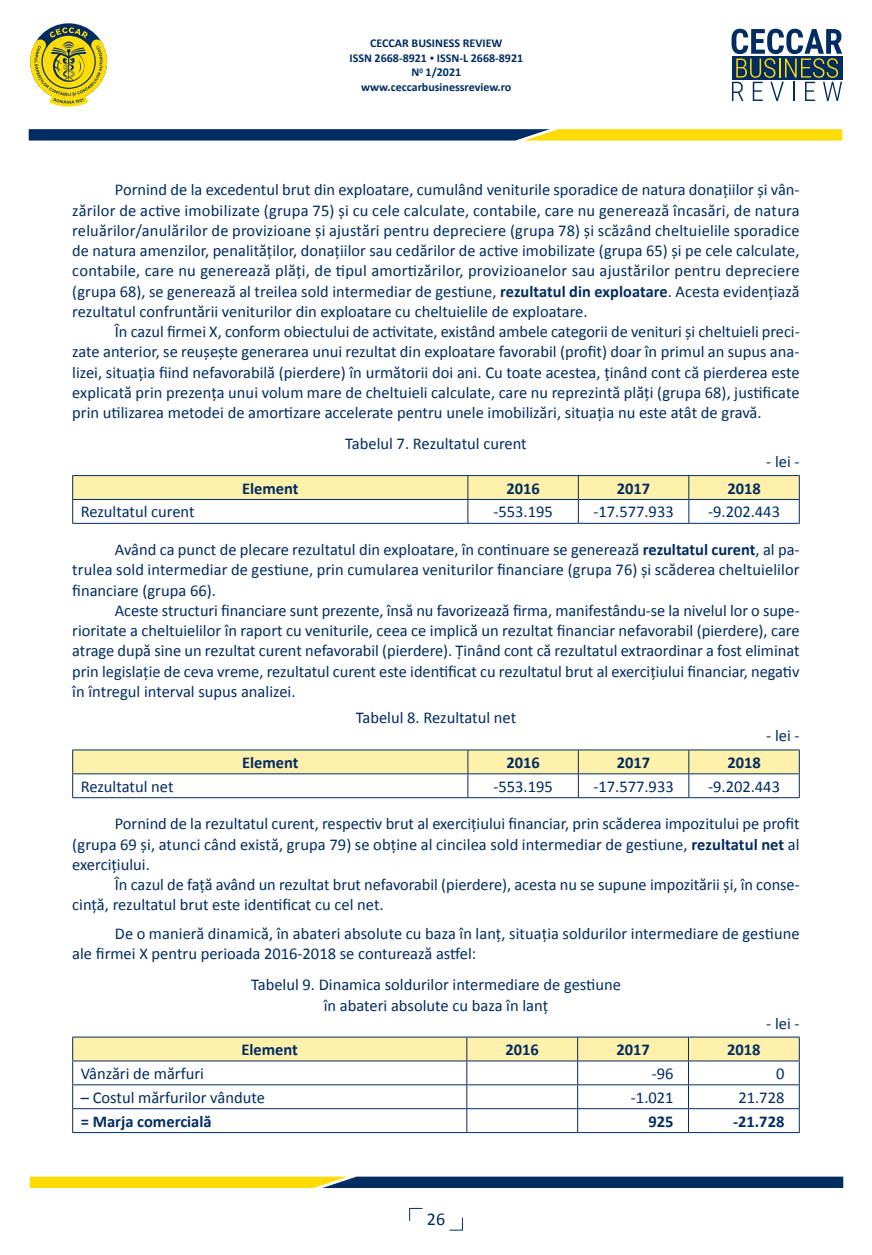
<style>
.page{position:relative;width:872px;height:1255px;background:#fff}
.page>*{position:absolute;margin:0;border:0;box-sizing:border-box;transform-origin:0 0}
.t1{font:18px "Calibri";color:#002c62}
.t2{font:16.5px/20.2px "Calibri";color:#002c62;text-align:justify}
.t3{font:700 16.5px "Calibri";color:#002c62}
.t4{font:700 12px/14.4px "Calibri";color:#002c62;text-align:center}
.s1{font-size:9px}
.s2{font-weight:700}
</style>
<div class="page">
<svg style="left:409px;top:1207px;width:13px;height:13px"></svg>
<svg style="left:30px;top:27px;width:77px;height:80px"></svg>
<svg style="left:731px;top:29px;width:111px;height:72px"></svg>
<svg style="left:29px;top:129px;width:813px;height:11px;background:#637144"></svg>
<svg style="left:30px;top:1176px;width:813px;height:11px;background:#6a774c"></svg>
<svg style="left:449px;top:1217px;width:14px;height:13px"></svg>
<hr style="left:72px;top:523px;width:396px;height:1px;background:#002c62">
<hr style="left:468px;top:523px;width:110px;height:1px;background:#002c62">
<hr style="left:578px;top:523px;width:111px;height:1px;background:#002c62">
<hr style="left:689px;top:523px;width:110px;height:1px;background:#002c62">
<svg style="left:72px;top:475px;width:728px;height:48px"></svg>
<hr style="left:72px;top:499px;width:396px;height:1px;background:#002c62">
<hr style="left:72px;top:797px;width:396px;height:1px;background:#002c62">
<hr style="left:468px;top:797px;width:110px;height:1px;background:#002c62">
<hr style="left:578px;top:797px;width:111px;height:1px;background:#002c62">
<hr style="left:689px;top:797px;width:110px;height:1px;background:#002c62">
<hr style="left:72px;top:749px;width:396px;height:1px;background:#002c62">
<hr style="left:468px;top:749px;width:110px;height:1px;background:#002c62">
<hr style="left:578px;top:749px;width:111px;height:1px;background:#002c62">
<hr style="left:689px;top:749px;width:110px;height:1px;background:#002c62">
<svg style="left:72px;top:750px;width:728px;height:47px"></svg>
<hr style="left:72px;top:773px;width:396px;height:1px;background:#002c62">
<hr style="left:72px;top:1036px;width:395px;height:1px;background:#002c62">
<hr style="left:467px;top:1036px;width:110px;height:1px;background:#002c62">
<hr style="left:577px;top:1036px;width:111px;height:1px;background:#002c62">
<hr style="left:688px;top:1036px;width:111px;height:1px;background:#002c62">
<svg style="left:72px;top:1037px;width:728px;height:95px"></svg>
<hr style="left:72px;top:1132px;width:395px;height:1px;background:#002c62">
<hr style="left:467px;top:1132px;width:110px;height:1px;background:#002c62">
<hr style="left:577px;top:1132px;width:111px;height:1px;background:#002c62">
<hr style="left:688px;top:1132px;width:111px;height:1px;background:#002c62">
<p class="t4" style="left:349px;top:36px;width:175px">CECCAR BUSINESS REVIEW<br>ISSN 2668-8921 <span class="s1">•</span> ISSN-L 2668-8921<br>N<sup>0</sup> 1/2021 www.ceccarbusinessreview.ro</p>
<p class="t2" style="left:72px;top:179px;width:729px;text-indent:43px">Pornind de la excedentul brut din exploatare, cumulând veniturile sporadice de natura donațiilor şi vân&shy;zărilor de active imobilizate (grupa 75) și cu cele calculate, contabile, care nu generează încasări, de natura reluărilor/anulărilor de provizioane și ajustări pentru depreciere (grupa 78) și scăzând cheltuielile sporadice de natura amenzilor, penalităților, donațiilor sau cedărilor de active imobilizate (grupa 65) și pe cele calculate, contabile, care nu generează plăți, de tipul amortizărilor, provizioanelor sau ajustărilor pentru depreciere (grupa 68), se generează al treilea sold intermediar de gestiune, <span class="s2">rezultatul din exploatare</span>. Acesta evidențiază rezultatul confruntării veniturilor din exploatare cu cheltuielile de exploatare.</p>
<p class="t2" style="left:72px;top:321px;width:729px;text-indent:43px">În cazul firmei X, conform obiectului de activitate, existând ambele categorii de venituri și cheltuieli preci&shy;zate anterior, se reușește generarea unui rezultat din exploatare favorabil (profit) doar în primul an supus ana&shy;lizei, situaţia fiind nefavorabilă (pierdere) în următorii doi ani. Cu toate acestea, ținând cont că pierderea este explicată prin prezența unui volum mare de cheltuieli calculate, care nu reprezintă plăți (grupa 68), justificate prin utilizarea metodei de amortizare accelerate pentru unele imobilizări, situaţia nu este atât de gravă.</p>
<p class="t2" style="left:345px;top:432px;width:183px">Tabelul 7. Rezultatul curent</p>
<p class="t2" style="left:766px;top:450px;width:35px">- lei -</p>
<p class="t3" style="left:242px;top:478px;width:58px">Element</p>
<p class="t3" style="left:506px;top:478px;width:35px">2016</p>
<p class="t3" style="left:617px;top:478px;width:35px">2017</p>
<p class="t3" style="left:727px;top:478px;width:35px">2018</p>
<p class="t2" style="left:81px;top:501px;width:115px">Rezultatul curent</p>
<p class="t2" style="left:493px;top:501px;width:61px">-553.195</p>
<p class="t2" style="left:593px;top:501px;width:82px">-17.577.933</p>
<p class="t2" style="left:708px;top:501px;width:73px">-9.202.443</p>
<p class="t2" style="left:72px;top:538px;width:728px;text-indent:43px">Având ca punct de plecare rezultatul din exploatare, în continuare se generează <span class="s2">rezultatul curent</span>, al pa&shy;trulea sold intermediar de gestiune, prin cumularea veniturilor financiare (grupa 76) și scăderea cheltuielilor financiare (grupa 66).</p>
<p class="t2" style="left:72px;top:599px;width:729px;text-indent:43px">Aceste structuri financiare sunt prezente, însă nu favorizează firma, manifestându-se la nivelul lor o supe&shy;rioritate a cheltuielilor în raport cu veniturile, ceea ce implică un rezultat financiar nefavorabil (pierdere), care atrage după sine un rezultat curent nefavorabil (pierdere). Ţinând cont că rezultatul extraordinar a fost eliminat prin legislație de ceva vreme, rezultatul curent este identificat cu rezultatul brut al exercițiului financiar, negativ în întregul interval supus analizei.</p>
<p class="t2" style="left:356px;top:707px;width:162px">Tabelul 8. Rezultatul net</p>
<p class="t2" style="left:766px;top:725px;width:35px">- lei -</p>
<p class="t3" style="left:242px;top:752px;width:58px">Element</p>
<p class="t3" style="left:506px;top:752px;width:35px">2016</p>
<p class="t3" style="left:617px;top:752px;width:35px">2017</p>
<p class="t3" style="left:727px;top:752px;width:35px">2018</p>
<p class="t2" style="left:81px;top:775px;width:94px">Rezultatul net</p>
<p class="t2" style="left:493px;top:775px;width:61px">-553.195</p>
<p class="t2" style="left:593px;top:775px;width:82px">-17.577.933</p>
<p class="t2" style="left:708px;top:775px;width:73px">-9.202.443</p>
<p class="t2" style="left:72px;top:813px;width:729px;text-indent:43px">Pornind de la rezultatul curent, respectiv brut al exercițiului financiar, prin scăderea impozitului pe profit (grupa 69 și, atunci când există, grupa 79) se obține al cincilea sold intermediar de gestiune, <span class="s2">rezultatul net</span> al exercițiului.</p>
<p class="t2" style="left:72px;top:873px;width:727px;text-indent:43px">În cazul de față având un rezultat brut nefavorabil (pierdere), acesta nu se supune impozitării și, în conse&shy;cință, rezultatul brut este identificat cu cel net.</p>
<p class="t2" style="left:72px;top:922px;width:729px;text-indent:43px">De o manieră dinamică, în abateri absolute cu baza în lanț, situația soldurilor intermediare de gestiune ale firmei X pentru perioada 2016-2018 se conturează astfel:</p>
<p class="t2" style="left:251px;top:973px;width:371px;text-align:center">Tabelul 9. Dinamica soldurilor intermediare de gestiune în abateri absolute cu baza în lanț</p>
<p class="t2" style="left:766px;top:1012px;width:35px">- lei -</p>
<p class="t3" style="left:241px;top:1039px;width:58px">Element</p>
<p class="t3" style="left:505px;top:1039px;width:35px">2016</p>
<p class="t3" style="left:616px;top:1039px;width:35px">2017</p>
<p class="t3" style="left:727px;top:1039px;width:35px">2018</p>
<p class="t2" style="left:81px;top:1062px;width:125px">Vânzări de mărfuri</p>
<p class="t2" style="left:652px;top:1062px;width:23px">-96</p>
<p class="t2" style="left:776px;top:1062px;width:10px">0</p>
<p class="t2" style="left:81px;top:1086px;width:186px">– Costul mărfurilor vândute</p>
<p class="t2" style="left:631px;top:1086px;width:44px">-1.021</p>
<p class="t2" style="left:738px;top:1086px;width:47px">21.728</p>
<p class="t3" style="left:81px;top:1110px;width:132px">= Marja comercială</p>
<p class="t3" style="left:648px;top:1110px;width:27px">925</p>
<p class="t3" style="left:733px;top:1110px;width:53px">-21.728</p>
<p class="t1" style="left:427px;top:1208px;width:20px">26</p>
</div>
